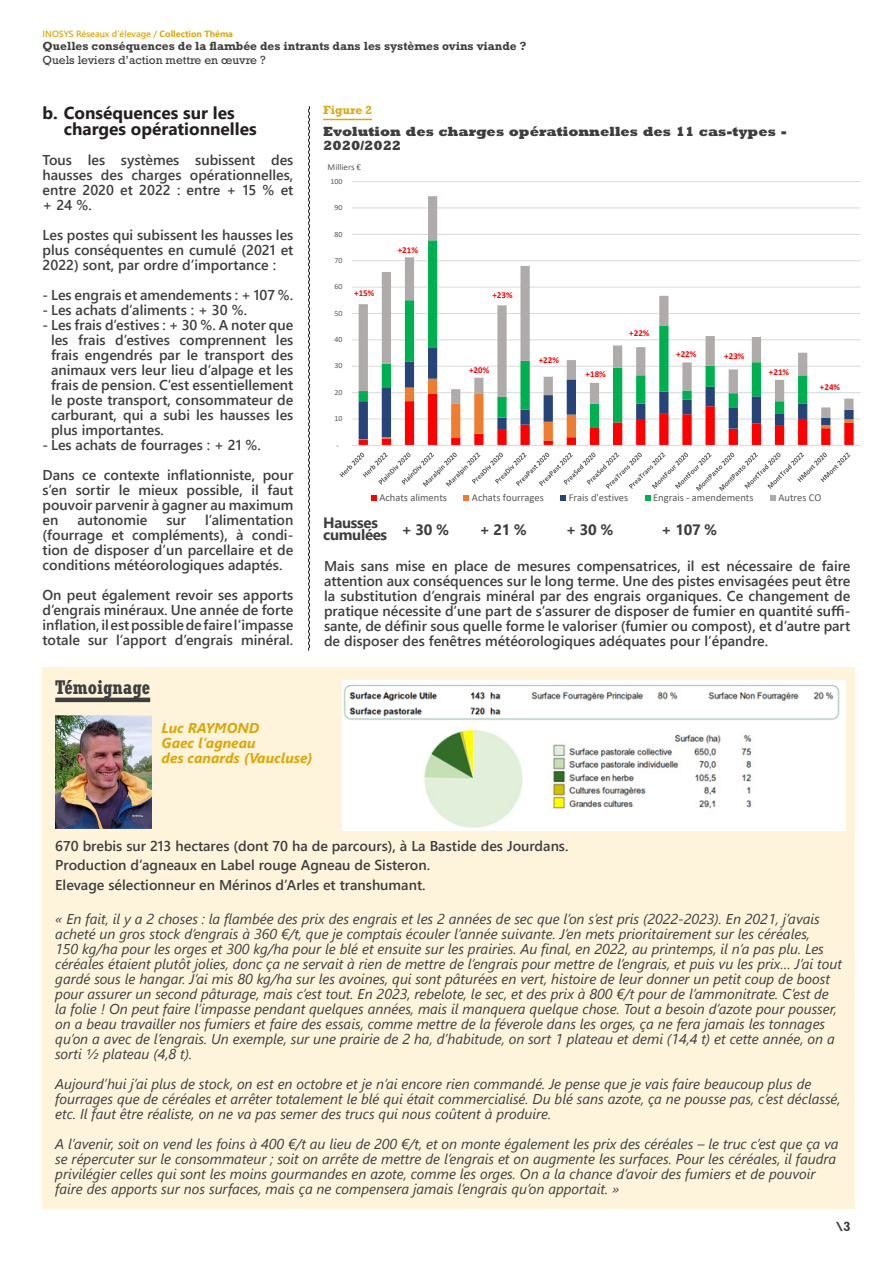
<style>
.page{position:relative;width:893px;height:1263px;background:#fff}
.page>*{position:absolute;margin:0;border:0;box-sizing:border-box;transform-origin:0 0}
.t1{font:700 condensed 19.5px "Rockwell Std";color:#3e3e3f}
.t2{font:700 17.25px/16.5px "Segoe UI";color:#231f20}
.t3{font:700 15px/12px "Segoe UI";letter-spacing:-.02em;color:#3e3e3f}
.t4{font:italic 14.25px/15px "Segoe UI";color:#3e3e3f}
.t5{font:600 14.25px/15px "Segoe UI";color:#3e3e3f;text-align:justify}
.t6{font:italic 700 14.25px "Segoe UI";color:#dba80c}
.t7{font:800 13.5px/13.5px "Rockwell Std";color:#3e3e3f}
.t8{font:700 13.5px "Rockwell Std";color:#3e3e3f}
.t9{font:700 12px "Rockwell Std";color:#3e3e3f}
.t10{font:12px "Rockwell Std";color:#3e3e3f}
.t11{font:700 12px "Rockwell Std";color:#dba80c}
.t12{font:10.5px "Calibri";color:#595959}
.t13{font:700 9px "Calibri";letter-spacing:.005em;color:#f00}
.t14{font:600 9px "Segoe UI";color:#dba80c}
.t15{font:9px "Calibri";color:#595959}
.t16{font:7.95px "Calibri";letter-spacing:-.005em;color:#595959}
.s1{font-weight:700}
</style>
<div class="page">
<hr style="left:352px;top:419px;width:508px;height:1px;background:#d9d9d9">
<hr style="left:352px;top:392px;width:508px;height:1px;background:#d9d9d9">
<hr style="left:352px;top:366px;width:508px;height:1px;background:#d9d9d9">
<hr style="left:352px;top:340px;width:508px;height:1px;background:#d9d9d9">
<hr style="left:352px;top:313px;width:508px;height:1px;background:#d9d9d9">
<hr style="left:352px;top:287px;width:508px;height:1px;background:#d9d9d9">
<hr style="left:352px;top:260px;width:508px;height:1px;background:#d9d9d9">
<hr style="left:352px;top:234px;width:508px;height:1px;background:#d9d9d9">
<hr style="left:352px;top:208px;width:508px;height:1px;background:#d9d9d9">
<hr style="left:352px;top:181px;width:508px;height:1px;background:#d9d9d9">
<svg style="left:359px;top:439px;width:495px;height:6px"></svg>
<svg style="left:359px;top:418px;width:495px;height:21px"></svg>
<svg style="left:359px;top:418px;width:448px;height:9px"></svg>
<svg style="left:359px;top:196px;width:495px;height:222px"></svg>
<hr style="left:352px;top:445px;width:508px;height:1px;background:#d9d9d9">
<svg style="left:339px;top:453px;width:511px;height:48px"></svg>
<svg style="left:308px;top:106px;width:2px;height:545px"></svg>
<hr style="left:323px;top:119px;width:49px;height:1px;background:#dba80c">
<div style="left:43px;top:668px;width:812px;height:541px;background:#fef4db"></div>
<hr style="left:55px;top:698px;width:95px;height:4px;background:#3e3e3f">
<img style="left:342px;top:680px;width:504px;height:151px">
<img style="left:55px;top:716px;width:97px;height:112px">
<p class="t14" style="left:43px;top:25px;width:192px">INOSYS Réseaux d’élevage / <span class="s1">Collection Théma</span></p>
<p class="t9" style="left:43px;top:39px;width:485px">Quelles conséquences de la flambée des intrants dans les systèmes ovins viande ?</p>
<p class="t10" style="left:43px;top:53px;width:225px">Quels leviers d’action mettre en œuvre ?</p>
<p class="t2" style="left:64px;top:103px;width:194px;text-indent:-21px">b. Conséquences sur les charges opérationnelles</p>
<p class="t5" style="left:43px;top:152px;width:252px">Tous les systèmes subissent des hausses des charges opérationnelles, entre 2020 et 2022 : entre + 15 % et + 24 %.</p>
<p class="t5" style="left:43px;top:227px;width:252px">Les postes qui subissent les hausses les plus conséquentes en cumulé (2021 et 2022) sont, par ordre d’importance :</p>
<p class="t5" style="left:43px;top:287px;width:252px">- Les engrais et amendements : + 107 %.</p>
<p class="t5" style="left:43px;top:302px;width:206px">- Les achats d’aliments : + 30 %.</p>
<p class="t5" style="left:51px;top:317px;width:244px;text-indent:-9px">- Les frais d’estives : + 30 %. A noter que les frais d’estives comprennent les frais engendrés par le transport des animaux vers leur lieu d’alpage et les frais de pension. C’est essentiellement le poste transport, consommateur de carburant, qui a subi les hausses les plus importantes.</p>
<p class="t5" style="left:43px;top:437px;width:220px">- Les achats de fourrages : + 21 %.</p>
<p class="t5" style="left:43px;top:467px;width:252px">Dans ce contexte inflationniste, pour s’en sortir le mieux possible, il faut pouvoir parvenir à gagner au maximum en</p>
<p class="t5" style="left:43px;top:512px;width:252px;text-indent:163px">l’alimentation (fourrage et compléments), à condi&shy;tion de disposer d’un parcellaire et de conditions météorologiques adaptés.</p>
<p class="t5" style="left:43px;top:587px;width:252px">On peut également revoir ses apports d’engrais minéraux. Une année de forte inflation, il est possible de faire l’impasse totale sur l’apport d’engrais minéral.</p>
<p class="t5" style="left:77px;top:512px;width:72px">autonomie</p>
<p class="t5" style="left:166px;top:512px;width:21px">sur</p>
<p class="t11" style="left:323px;top:103px;width:50px">Figure 2</p>
<p class="t7" style="left:323px;top:125px;width:465px">Evolution des charges opérationnelles des 11 cas-types -<br>2020/2022</p>
<p class="t15" style="left:328px;top:160px;width:35px">Milliers €</p>
<p class="t16" style="left:331px;top:176px;width:13px">100</p>
<p class="t16" style="left:335px;top:202px;width:9px">90</p>
<p class="t16" style="left:335px;top:228px;width:9px">80</p>
<p class="t16" style="left:335px;top:255px;width:9px">70</p>
<p class="t16" style="left:335px;top:281px;width:9px">60</p>
<p class="t16" style="left:335px;top:308px;width:9px">50</p>
<p class="t16" style="left:335px;top:334px;width:9px">40</p>
<p class="t16" style="left:335px;top:360px;width:9px">30</p>
<p class="t16" style="left:335px;top:387px;width:9px">20</p>
<p class="t16" style="left:335px;top:413px;width:9px">10</p>
<p class="t16" style="left:337px;top:439px;width:4px">-</p>
<p class="t13" style="left:354px;top:287px;width:22px">+15%</p>
<p class="t13" style="left:398px;top:243px;width:22px">+21%</p>
<p class="t13" style="left:492px;top:289px;width:22px">+23%</p>
<p class="t13" style="left:469px;top:364px;width:22px">+20%</p>
<p class="t13" style="left:539px;top:354px;width:22px">+22%</p>
<p class="t13" style="left:586px;top:367px;width:22px">+18%</p>
<p class="t13" style="left:629px;top:327px;width:22px">+22%</p>
<p class="t13" style="left:676px;top:347px;width:22px">+22%</p>
<p class="t13" style="left:724px;top:350px;width:22px">+23%</p>
<p class="t13" style="left:769px;top:365px;width:22px">+21%</p>
<p class="t13" style="left:820px;top:381px;width:22px">+24%</p>
<p class="t12" style="left:379px;top:490px;width:69px">Achats aliments</p>
<p class="t12" style="left:472px;top:490px;width:73px">Achats fourrages</p>
<p class="t12" style="left:569px;top:490px;width:61px">Frais d'estives</p>
<p class="t12" style="left:653px;top:490px;width:102px">Engrais - amendements</p>
<p class="t12" style="left:778px;top:490px;width:45px">Autres CO</p>
<p class="t3" style="left:323px;top:516px;width:66px">Hausses cumulées</p>
<p class="t3" style="left:401px;top:522px;width:49px">+ 30 %</p>
<p class="t3" style="left:479px;top:522px;width:49px">+ 21 %</p>
<p class="t3" style="left:566px;top:522px;width:49px">+ 30 %</p>
<p class="t3" style="left:661px;top:522px;width:57px">+ 107 %</p>
<p class="t5" style="left:324px;top:557px;width:528px">Mais sans mise en place de mesures compensatrices, il est nécessaire de faire attention aux conséquences sur le long terme. Une des pistes envisagées peut être la substitution d’engrais minéral par des engrais organiques. Ce changement de pratique nécessite d’une part de s’assurer de disposer de fumier en quantité suffi&shy;sante, de définir sous quelle forme le valoriser (fumier ou compost), et d’autre part de disposer des fenêtres météorologiques adéquates pour l’épandre.</p>
<p class="t1" style="left:55px;top:675px;width:96px">Témoignage</p>
<p class="t6" style="left:162px;top:715px;width:100px">Luc RAYMOND</p>
<p class="t6" style="left:162px;top:730px;width:96px">Gaec l’agneau</p>
<p class="t6" style="left:162px;top:745px;width:153px">des canards (Vaucluse)</p>
<p class="t5" style="left:55px;top:837px;width:515px">670 brebis sur 213 hectares (dont 70 ha de parcours), à La Bastide des Jourdans.</p>
<p class="t5" style="left:55px;top:857px;width:376px">Production d’agneaux en Label rouge Agneau de Sisteron.</p>
<p class="t5" style="left:55px;top:876px;width:372px">Elevage sélectionneur en Mérinos d’Arles et transhumant.</p>
<p class="t4" style="left:55px;top:909px;width:788px">« En fait, il y a 2 choses : la flambée des prix des engrais et les 2 années de sec que l’on s’est pris (2022-2023). En 2021, j’avais acheté un gros stock d’engrais à 360 €/t, que je comptais écouler l’année suivante. J’en mets prioritairement sur les céréales,<br>150 kg/ha pour les orges et 300 kg/ha pour le blé et ensuite sur les prairies. Au final, en 2022, au printemps, il n’a pas plu. Les céréales étaient plutôt jolies, donc ça ne servait à rien de mettre de l’engrais pour mettre de l’engrais, et puis vu les prix… J’ai tout gardé sous le hangar. J’ai mis 80 kg/ha sur les avoines, qui sont pâturées en vert, histoire de leur donner un petit coup de boost pour assurer un second pâturage, mais c’est tout. En 2023, rebelote, le sec, et des prix à 800 €/t pour de l’ammonitrate. C’est de la folie ! On peut faire l’impasse pendant quelques années, mais il manquera quelque chose. Tout a besoin d’azote pour pousser, on a beau travailler nos fumiers et faire des essais, comme mettre de la féverole dans les orges, ça ne fera jamais les tonnages qu’on a avec de l’engrais. Un exemple, sur une prairie de 2 ha, d’habitude, on sort 1 plateau et demi (14,4 t) et cette année, on a sorti ½ plateau (4,8 t).</p>
<p class="t4" style="left:55px;top:1074px;width:787px">Aujourd’hui j’ai plus de stock, on est en octobre et je n’ai encore rien commandé. Je pense que je vais faire beaucoup plus de fourrages que de céréales et arrêter totalement le blé qui était commercialisé. Du blé sans azote, ça ne pousse pas, c’est déclassé, etc. Il faut être réaliste, on ne va pas semer des trucs qui nous coûtent à produire.</p>
<p class="t4" style="left:55px;top:1134px;width:785px">A l’avenir, soit on vend les foins à 400 €/t au lieu de 200 €/t, et on monte également les prix des céréales – le truc c’est que ça va se répercuter sur le consommateur ; soit on arrête de mettre de l’engrais et on augmente les surfaces. Pour les céréales, il faudra privilégier celles qui sont les moins gourmandes en azote, comme les orges. On a la chance d’avoir des fumiers et de pouvoir faire des apports sur nos surfaces, mais ça ne compensera jamais l’engrais qu’on apportait. »</p>
<p class="t8" style="left:836px;top:1219px;width:16px">\3</p>
</div>
